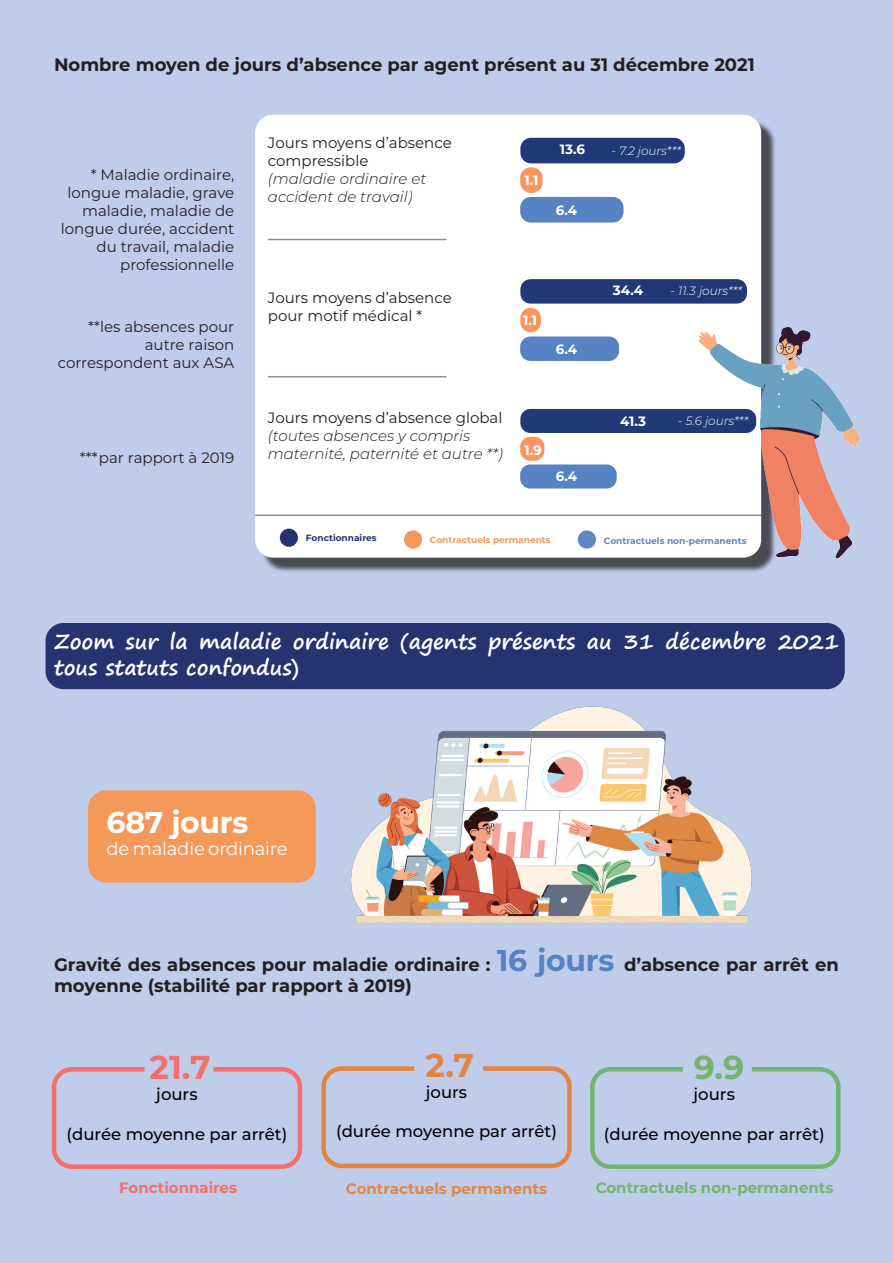
<style>
.page{position:relative;width:893px;height:1263px;background:#bfccea}
.page>*{position:absolute;margin:0;border:0;box-sizing:border-box;transform-origin:0 0}
.t1{font:700 33px "Montserrat";color:#f27069}
.t2{font:700 33px "Montserrat";color:#e38540}
.t3{font:700 33px "Montserrat";color:#73b570}
.t4{font:700 30px "Montserrat";letter-spacing:-.01em;color:#fff}
.t5{font:700 21px/25.2px "Segoe Print";color:#fff}
.t6{font:700 18px/21.6px "Montserrat";color:#231f20}
.t7{font:18px "Montserrat";letter-spacing:-.01em;color:#fff}
.t8{font:500 16.5px "Montserrat";color:#000}
.t9{font:15px/18px "Montserrat";color:#231f20}
.t10{font:italic 300 15px/18px "Montserrat";color:#231f20}
.t11{font:700 15px "Montserrat";color:#73b570}
.t12{font:700 15px "Montserrat";color:#e38540}
.t13{font:700 15px "Montserrat";color:#f27069}
.t14{font:700 13.5px "Montserrat";color:#fff}
.t15{font:italic 300 12px "Montserrat";color:#fff}
.t16{font:700 9px "Montserrat";color:#5f85c3}
.t17{font:700 9px "Montserrat";color:#f4995a}
.t18{font:700 9px "Montserrat";color:#253371}
.s1{font-size:30px;color:#5683c3}
</style>
<div class="page">
<div style="left:45px;top:623px;width:800px;height:66px;background:#253371;border-radius:18px"></div>
<div style="left:261px;top:120px;width:515px;height:452px;background:#231f20;opacity:.75"></div>
<div style="left:255px;top:115px;width:506px;height:443px;background:#fff;border-radius:18px"></div>
<hr style="left:268px;top:239px;width:178px;height:1px;background:#8d8f92">
<hr style="left:268px;top:376px;width:178px;height:1px;background:#8d8f92">
<hr style="left:255px;top:514px;width:506px;height:2px;background:#8d8f92">
<img style="left:665px;top:316px;width:196px;height:249px">
<div style="left:404px;top:530px;width:18px;height:19px;background:#f4995a;border-radius:50%"></div>
<div style="left:578px;top:530px;width:18px;height:19px;background:#5f85c3;border-radius:50%"></div>
<div style="left:280px;top:529px;width:18px;height:18px;background:#253371;border-radius:50%"></div>
<div style="left:520px;top:279px;width:227px;height:25px;background:#213a77;border-radius:10px"></div>
<div style="left:520px;top:336px;width:99px;height:25px;background:#5683c3;border-radius:10px"></div>
<div style="left:520px;top:308px;width:21px;height:24px;background:#f7975f;border-radius:10px"></div>
<div style="left:520px;top:409px;width:236px;height:24px;background:#213a77;border-radius:10px"></div>
<div style="left:520px;top:464px;width:97px;height:24px;background:#5683c3;border-radius:10px"></div>
<div style="left:520px;top:437px;width:24px;height:24px;background:#f7975f;border-radius:10px"></div>
<div style="left:520px;top:138px;width:165px;height:25px;background:#213a77;border-radius:11px"></div>
<div style="left:520px;top:197px;width:103px;height:26px;background:#5683c3;border-radius:11px"></div>
<div style="left:520px;top:167px;width:23px;height:26px;background:#f7975f;border-radius:11px"></div>
<div style="left:88px;top:790px;width:228px;height:93px;background:#f4995a;border-radius:18px"></div>
<div style="left:52px;top:1067px;width:250px;height:102px;border:4px solid #f27069;border-radius:18px"></div>
<div style="left:321px;top:1066px;width:251px;height:102px;border:4px solid #e38540;border-radius:18px"></div>
<div style="left:590px;top:1067px;width:250px;height:102px;border:4px solid #73b570;border-radius:18px"></div>
<img style="left:351px;top:706px;width:401px;height:217px">
<p class="t6" style="left:54px;top:53px;width:702px">Nombre moyen de jours d’absence par agent présent au 31 décembre 2021</p>
<p class="t9" style="left:61px;top:165px;width:175px;text-align:right">* Maladie ordinaire, longue maladie, grave maladie, maladie de longue durée, accident du travail, maladie</p>
<p class="t9" style="left:120px;top:255px;width:116px">professionnelle</p>
<p class="t9" style="left:88px;top:318px;width:148px;text-align:right">**les absences pour autre raison</p>
<p class="t9" style="left:58px;top:354px;width:178px">correspondent aux ASA</p>
<p class="t9" style="left:80px;top:448px;width:156px">***par rapport à 2019</p>
<p class="t9" style="left:268px;top:134px;width:185px">Jours moyens d’absence compressible</p>
<p class="t10" style="left:268px;top:170px;width:160px">(maladie ordinaire et accident de travail)</p>
<p class="t14" style="left:524px;top:171px;width:15px">1.1</p>
<p class="t14" style="left:560px;top:139px;width:27px">13.6</p>
<p class="t14" style="left:556px;top:201px;width:23px">6.4</p>
<p class="t15" style="left:612px;top:143px;width:71px">- 7.2 jours***</p>
<p class="t9" style="left:268px;top:288px;width:185px">Jours moyens d’absence pour motif médical *</p>
<p class="t14" style="left:523px;top:311px;width:15px">1.1</p>
<p class="t14" style="left:556px;top:340px;width:23px">6.4</p>
<p class="t9" style="left:268px;top:409px;width:236px">Jours moyens d’absence global</p>
<p class="t10" style="left:268px;top:427px;width:236px">(toutes absences y compris maternité, paternité et autre **)</p>
<p class="t14" style="left:524px;top:440px;width:19px">1.9</p>
<p class="t14" style="left:556px;top:467px;width:23px">6.4</p>
<p class="t18" style="left:306px;top:531px;width:72px">Fonctionnaires</p>
<p class="t17" style="left:430px;top:533px;width:122px">Contractuels permanents</p>
<p class="t14" style="left:613px;top:280px;width:32px">34.4</p>
<p class="t15" style="left:671px;top:283px;width:73px">- 11.3 jours***</p>
<p class="t14" style="left:620px;top:412px;width:27px">41.3</p>
<p class="t15" style="left:678px;top:412px;width:71px">- 5.6 jours***</p>
<p class="t16" style="left:604px;top:534px;width:144px">Contractuels non-permanents</p>
<p class="t5" style="left:54px;top:629px;width:786px">Zoom sur la maladie ordinaire (agents présents au 31 décembre 2021 tous statuts confondus)</p>
<p class="t4" style="left:107px;top:801px;width:143px">687 jours</p>
<p class="t7" style="left:107px;top:836px;width:183px">de maladie ordinaire</p>
<p class="t6" style="left:54px;top:952px;width:786px">Gravité des absences pour maladie ordinaire : <span class="s1">16 jours</span> d’absence par arrêt en moyenne (stabilité par rapport à 2019)</p>
<p class="t1" style="left:150px;top:1043px;width:62px">21.7</p>
<p class="t2" style="left:426px;top:1041px;width:50px">2.7</p>
<p class="t3" style="left:694px;top:1043px;width:52px">9.9</p>
<p class="t8" style="left:156px;top:1083px;width:43px">jours</p>
<p class="t8" style="left:67px;top:1123px;width:222px">(durée moyenne par arrêt)</p>
<p class="t8" style="left:426px;top:1081px;width:43px">jours</p>
<p class="t8" style="left:336px;top:1120px;width:222px">(durée moyenne par arrêt)</p>
<p class="t8" style="left:694px;top:1083px;width:43px">jours</p>
<p class="t8" style="left:604px;top:1123px;width:222px">(durée moyenne par arrêt)</p>
<p class="t13" style="left:119px;top:1177px;width:119px">Fonctionnaires</p>
<p class="t12" style="left:346px;top:1177px;width:203px">Contractuels permanents</p>
<p class="t11" style="left:596px;top:1177px;width:239px">Contractuels non-permanents</p>
</div>
